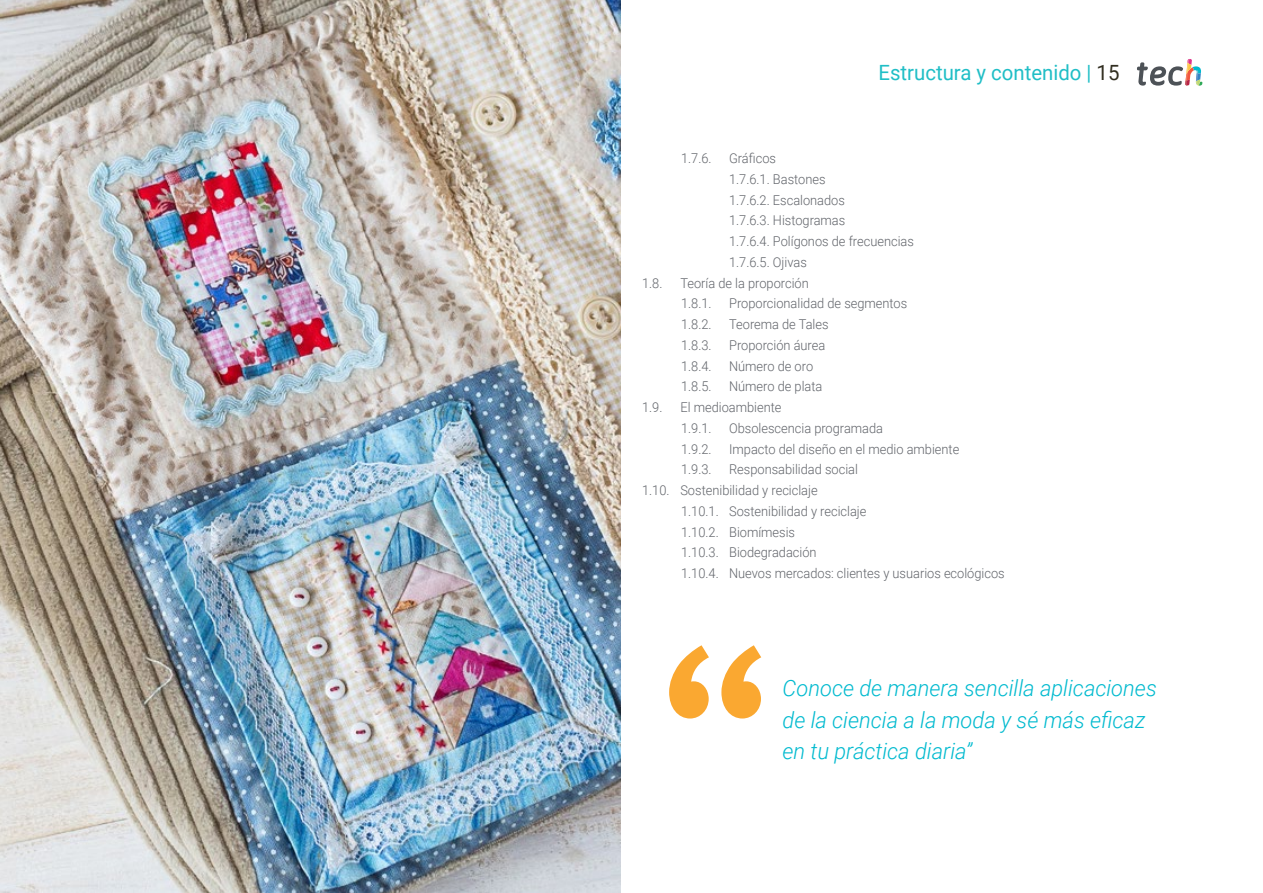
<style>
.page{position:relative;width:1263px;height:893px;background:#fff}
.page>*{position:absolute;margin:0;border:0;box-sizing:border-box;transform-origin:0 0}
.t1{font:italic 300 22.5px/31.5px "Roboto";color:#00bacf}
.t2{font:21px "Roboto";color:#20bec6}
.t3{font:300 13.5px/20.7px "Roboto";color:#61646a;scale:.95 1}
.s1{color:#312e20}
</style>
<div class="page">
<svg style="left:1137px;top:59px;width:65px;height:27px"></svg>
<svg style="left:669px;top:645px;width:92px;height:73px"></svg>
<img style="left:0;top:0;width:621px;height:893px">
<h2 class="t2" style="left:878px;top:57px;width:242px">Estructura y contenido | <span class="s1">15</span></h2>
<p class="t3" style="left:681px;top:148px;width:34px">1.7.6.</p>
<p class="t3" style="left:729px;top:148px;width:196px">Gráficos<br>1.7.6.1. Bastones<br>1.7.6.2. Escalonados<br>1.7.6.3. Histogramas<br>1.7.6.4. Polígonos de frecuencias<br>1.7.6.5. Ojivas</p>
<p class="t3" style="left:642px;top:272px;width:23px">1.8.</p>
<p class="t3" style="left:680px;top:272px;width:137px">Teoría de la proporción<br>1.8.1.</p>
<p class="t3" style="left:729px;top:293px;width:189px">Proporcionalidad de segmentos</p>
<p class="t3" style="left:681px;top:314px;width:34px">1.8.2.</p>
<p class="t3" style="left:729px;top:314px;width:106px">Teorema de Tales</p>
<p class="t3" style="left:681px;top:334px;width:34px">1.8.3.</p>
<p class="t3" style="left:729px;top:334px;width:103px">Proporción áurea</p>
<p class="t3" style="left:681px;top:355px;width:34px">1.8.4.</p>
<p class="t3" style="left:729px;top:355px;width:90px">Número de oro</p>
<p class="t3" style="left:681px;top:376px;width:34px">1.8.5.</p>
<p class="t3" style="left:729px;top:376px;width:100px">Número de plata</p>
<p class="t3" style="left:642px;top:397px;width:23px">1.9.</p>
<p class="t3" style="left:680px;top:397px;width:108px">El medioambiente<br>1.9.1.</p>
<p class="t3" style="left:729px;top:417px;width:164px">Obsolescencia programada</p>
<p class="t3" style="left:681px;top:438px;width:34px">1.9.2.</p>
<p class="t3" style="left:729px;top:438px;width:244px">Impacto del diseño en el medio ambiente</p>
<p class="t3" style="left:681px;top:459px;width:34px">1.9.3.</p>
<p class="t3" style="left:642px;top:459px;width:229px;text-indent:87px">Responsabilidad social<br>1.10. Sostenibilidad y reciclaje</p>
<p class="t3" style="left:681px;top:500px;width:342px">1.10.1. Sostenibilidad y reciclaje<br>1.10.2. Biomímesis<br>1.10.3. Biodegradación<br>1.10.4. Nuevos mercados: clientes y usuarios ecológicos</p>
<h1 class="t1" style="left:782px;top:671px;width:376px">Conoce de manera sencilla aplicaciones de la ciencia a la moda y sé más eficaz en tu práctica diaria”</h1>
</div>
